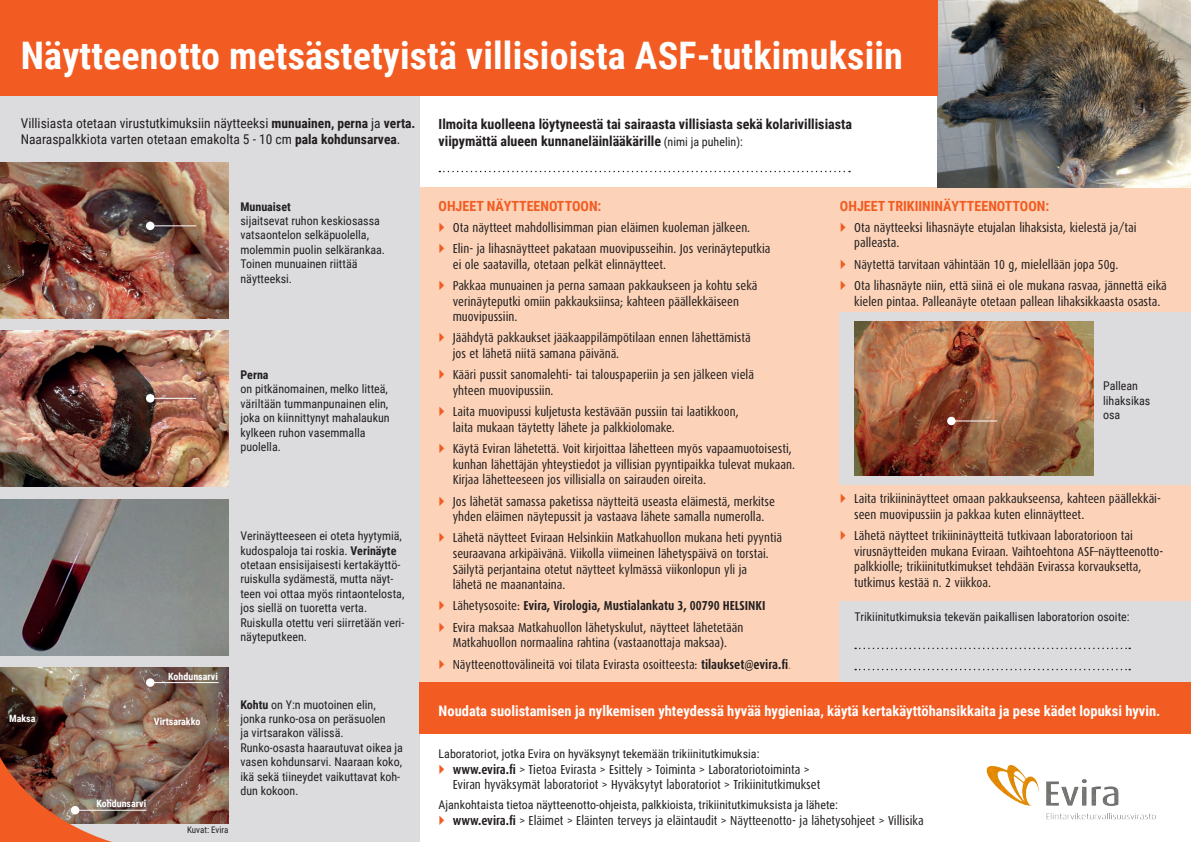
<style>
.page{position:relative;width:1191px;height:842px;background:#fff}
.page>*{position:absolute;margin:0;border:0;box-sizing:border-box;transform-origin:0 0}
.otsikko{font:700 38px "Roboto Condensed";letter-spacing:.005em;color:#fff}
.Väliotsikko{font:700 14.5px "Roboto Condensed";color:#fff}
.Leipäteksti{font:700 14px/16.8px "Roboto Condensed";color:#231f20}
.Väliotsikko-2{font:700 14px "Roboto Condensed";color:#f25b21}
.Leipäteksti-2{font:13.5px/16.2px "Roboto Condensed";color:#231f20}
.t1{font:13px/15.6px "Dax Condensed";color:#231f20}
.t2{font:700 13px "Dax Condensed";color:#231f20}
.Leipäteksti-3{font:12px/14.4px "Roboto Condensed";color:#231f20}
.Leipäteksti-4{font:700 10px "Roboto Condensed";color:#fff}
.Leipäteksti-5{font:9px "Roboto Condensed";letter-spacing:-.005em;color:#231f20}
.s1{font-weight:700}
.s2{font-weight:400;font-size:12px}
.s3{font-weight:400}
.s4{color:#f25b21}
</style>
<div class="page">
<div style="left:420px;top:187px;width:771px;height:547px;background:#fcd3b8"></div>
<div style="left:840px;top:312px;width:351px;height:173px;background:#dcdcde"></div>
<svg style="left:439px;top:171px;width:411px;height:1px"></svg>
<div style="left:0;top:87px;width:420px;height:755px;background:#dcdcde"></div>
<img style="left:986px;top:764px;width:170px;height:56px">
<img style="left:937px;top:0;width:254px;height:187px">
<img style="left:0;top:162px;width:228px;height:156px">
<img style="left:0;top:331px;width:228px;height:156px">
<img style="left:0;top:499px;width:228px;height:156px">
<img style="left:0;top:668px;width:228px;height:155px">
<div style="left:840px;top:601px;width:351px;height:81px;background:#dcdcde"></div>
<svg style="left:855px;top:648px;width:275px;height:1px"></svg>
<svg style="left:855px;top:669px;width:275px;height:1px"></svg>
<img style="left:855px;top:321px;width:238px;height:154px">
<img style="left:0;top:724px;width:160px;height:118px">
<div style="left:0;top:0;width:937px;height:96px;background:#f25b21"></div>
<div style="left:420px;top:682px;width:771px;height:52px;background:#f25b21"></div>
<div style="left:146px;top:678px;width:8px;height:9px;background:#fff;border-radius:50%"></div>
<hr style="left:153px;top:682px;width:66px;height:1px;background:#fff">
<div style="left:71px;top:806px;width:8px;height:8px;background:#fff;border-radius:50%"></div>
<hr style="left:78px;top:810px;width:68px;height:1px;background:#fff">
<div style="left:146px;top:394px;width:8px;height:9px;background:#fff;border-radius:50%"></div>
<hr style="left:153px;top:398px;width:43px;height:1px;background:#fff">
<div style="left:146px;top:222px;width:8px;height:8px;background:#fff;border-radius:50%"></div>
<hr style="left:153px;top:225px;width:43px;height:1px;background:#fff">
<div style="left:947px;top:417px;width:8px;height:8px;background:#fff;border-radius:50%"></div>
<hr style="left:954px;top:420px;width:43px;height:1px;background:#fff">
<p class="otsikko" style="left:21px;top:29px;width:883px">Näytteenotto metsästetyistä villisioista ASF-tutkimuksiin</p>
<p class="Leipäteksti-2" style="left:21px;top:115px;width:396px">Villisiasta otetaan virustutkimuksiin näytteeksi <span class="s1">munuainen, perna</span> ja <span class="s1">verta.<br></span>Naaraspalkkiota varten otetaan emakolta 5 - 10 cm <span class="s1">pala kohdunsarvea</span>.</p>
<p class="Leipäteksti-3" style="left:240px;top:199px;width:146px"><span class="s1">Munuaiset<br></span>sijaitsevat ruhon keskiosassa vatsaontelon selkäpuolella, molemmin puolin selkärankaa.<br>Toinen munuainen riittää näytteeksi.</p>
<p class="Leipäteksti-3" style="left:240px;top:367px;width:151px"><span class="s1">Perna<br></span>on pitkänomainen, melko litteä, väriltään tummanpunainen elin, joka on kiinnittynyt mahalaukun kylkeen ruhon vasemmalla puolella.</p>
<p class="Leipäteksti-4" style="left:168px;top:670px;width:51px">Kohdunsarvi</p>
<p class="Leipäteksti-4" style="left:9px;top:711px;width:28px">Maksa</p>
<p class="Leipäteksti-4" style="left:154px;top:715px;width:48px">Virtsarakko</p>
<p class="Leipäteksti-4" style="left:97px;top:796px;width:51px">Kohdunsarvi</p>
<p class="Leipäteksti-5" style="left:187px;top:824px;width:43px">Kuvat: Evira</p>
<p class="Leipäteksti-3" style="left:240px;top:528px;width:165px">Verinäytteeseen ei oteta hyytymiä, kudospaloja tai roskia. <span class="s1">Verinäyte </span>otetaan ensisijaisesti kertakäyttö&shy;ruiskulla sydämestä, mutta näyt&shy;teen voi ottaa myös rintaontelosta, jos siellä on tuoretta verta.<br>Ruiskulla otettu veri siirretään veri&shy;näyteputkeen.</p>
<p class="Leipäteksti-3" style="left:240px;top:697px;width:164px"><span class="s1">Kohtu</span> on Y:n muotoinen elin, jonka runko-osa on peräsuolen<br>ja virtsarakon välissä.<br>Runko-osasta haarautuvat oikea ja vasen kohdunsarvi. Naaraan koko, ikä sekä tiineydet vaikuttavat koh&shy;dun kokoon.</p>
<p class="Leipäteksti" style="left:438px;top:115px;width:415px">Ilmoita kuolleena löytyneestä tai sairaasta villisiasta sekä kolarivillisiasta viipymättä alueen kunnaneläinlääkärille <span class="s2">(nimi ja puhelin):</span></p>
<p class="Väliotsikko-2" style="left:438px;top:196px;width:164px">OHJEET NÄYTTEENOTTOON:</p>
<p class="t1" style="left:453px;top:220px;width:299px">Ota näytteet mahdollisimman pian eläimen kuoleman jälkeen.</p>
<p class="t1" style="left:453px;top:241px;width:319px">Elin- ja lihasnäytteet pakataan muovipusseihin. Jos verinäyteputkia ei ole saatavilla, otetaan pelkät elinnäytteet.</p>
<p class="t1" style="left:453px;top:278px;width:306px">Pakkaa munuainen ja perna samaan pakkaukseen ja kohtu sekä verinäyteputki omiin pakkauksiinsa; kahteen päällekkäiseen muovipussiin.</p>
<p class="t1" style="left:453px;top:330px;width:299px">Jäähdytä pakkaukset jääkaappilämpötilaan ennen lähettämistä jos et lähetä niitä samana päivänä.</p>
<p class="t1" style="left:453px;top:367px;width:303px">Kääri pussit sanomalehti- tai talouspaperiin ja sen jälkeen vielä yhteen muovipussiin.</p>
<p class="t1" style="left:453px;top:404px;width:287px">Laita muovipussi kuljetusta kestävään pussiin tai laatikkoon, laita mukaan täytetty lähete ja palkkiolomake.</p>
<p class="t1" style="left:453px;top:441px;width:344px">Käytä Eviran lähetettä. Voit kirjoittaa lähetteen myös vapaamuotoisesti, kunhan lähettäjän yhteystiedot ja villisian pyyntipaikka tulevat mukaan.<br>Kirjaa lähetteeseen jos villisialla on sairauden oireita.</p>
<p class="t1" style="left:453px;top:493px;width:324px">Jos lähetät samassa paketissa näytteitä useasta eläimestä, merkitse yhden eläimen näytepussit ja vastaava lähete samalla numerolla.</p>
<p class="t1" style="left:453px;top:530px;width:331px">Lähetä näytteet Eviraan Helsinkiin Matkahuollon mukana heti pyyntiä seuraavana arkipäivänä. Viikolla viimeinen lähetyspäivä on torstai.<br>Säilytä perjantaina otetut näytteet kylmässä viikonlopun yli ja<br>lähetä ne maanantaina.</p>
<p class="t2" style="left:453px;top:598px;width:314px"><span class="s3">Lähetysosoite:</span> Evira, Virologia, Mustialankatu 3, 00790 HELSINKI</p>
<p class="t1" style="left:453px;top:619px;width:292px">Evira maksaa Matkahuollon lähetyskulut, näytteet lähetetään<br>Matkahuollon normaalina rahtina (vastaanottaja maksaa).</p>
<p class="t1" style="left:453px;top:656px;width:340px">Näytteenottovälineitä voi tilata Evirasta osoitteesta: <span class="s1">tilaukset@evira.fi</span><span class="s4">.</span></p>
<p class="Väliotsikko-2" style="left:840px;top:196px;width:211px">OHJEET TRIKIININÄYTTEENOTTOON:</p>
<p class="t1" style="left:854px;top:220px;width:284px">Ota näytteeksi lihasnäyte etujalan lihaksista, kielestä ja/tai palleasta.</p>
<p class="t1" style="left:854px;top:256px;width:266px">Näytettä tarvitaan vähintään 10 g, mielellään jopa 50g.</p>
<p class="t1" style="left:854px;top:278px;width:314px">Ota lihasnäyte niin, että siinä ei ole mukana rasvaa, jännettä eikä kielen pintaa. Palleanäyte otetaan pallean lihaksikkaasta osasta.</p>
<p class="Leipäteksti-3" style="left:1103px;top:378px;width:49px">Pallean lihaksikas osa</p>
<p class="t1" style="left:854px;top:491px;width:308px">Laita trikiininäytteet omaan pakkaukseensa, kahteen päällekkäi&shy;seen muovipussiin ja pakkaa kuten elinnäytteet.</p>
<p class="t1" style="left:854px;top:528px;width:311px">Lähetä näytteet trikiininäytteitä tutkivaan laboratorioon tai virusnäytteiden mukana Eviraan. Vaihtoehtona ASF–näytteenotto&shy;palkkiolle; trikiinitutkimukset tehdään Evirassa korvauksetta, tutkimus kestää n. 2 viikkoa.</p>
<p class="Leipäteksti-3" style="left:854px;top:609px;width:276px">Trikiinitutkimuksia tekevän paikallisen laboratorion osoite:</p>
<p class="Väliotsikko" style="left:438px;top:700px;width:723px">Noudata suolistamisen ja nylkemisen yhteydessä hyvää hygieniaa, käytä kertakäyttöhansikkaita ja pese kädet lopuksi hyvin.</p>
<p class="Leipäteksti-3" style="left:438px;top:746px;width:322px">Laboratoriot, jotka Evira on hyväksynyt tekemään trikiinitutkimuksia:</p>
<p class="t1" style="left:453px;top:761px;width:369px"><span class="s1">www.evira.fi</span> &gt; Tietoa Evirasta &gt; Esittely &gt; Toiminta &gt; Laboratoriotoiminta &gt;<br>Eviran hyväksymät laboratoriot &gt; Hyväksytyt laboratoriot &gt; Trikiinitutkimukset</p>
<p class="Leipäteksti-3" style="left:438px;top:797px;width:401px">Ajankohtaista tietoa näytteenotto-ohjeista, palkkioista, trikiinitutkimuksista ja lähete:</p>
<p class="t1" style="left:453px;top:813px;width:472px"><span class="s1">www.evira.fi</span> &gt; Eläimet &gt; Eläinten terveys ja eläintaudit &gt; Näytteenotto- ja lähetysohjeet &gt; Villisika</p>
</div>
